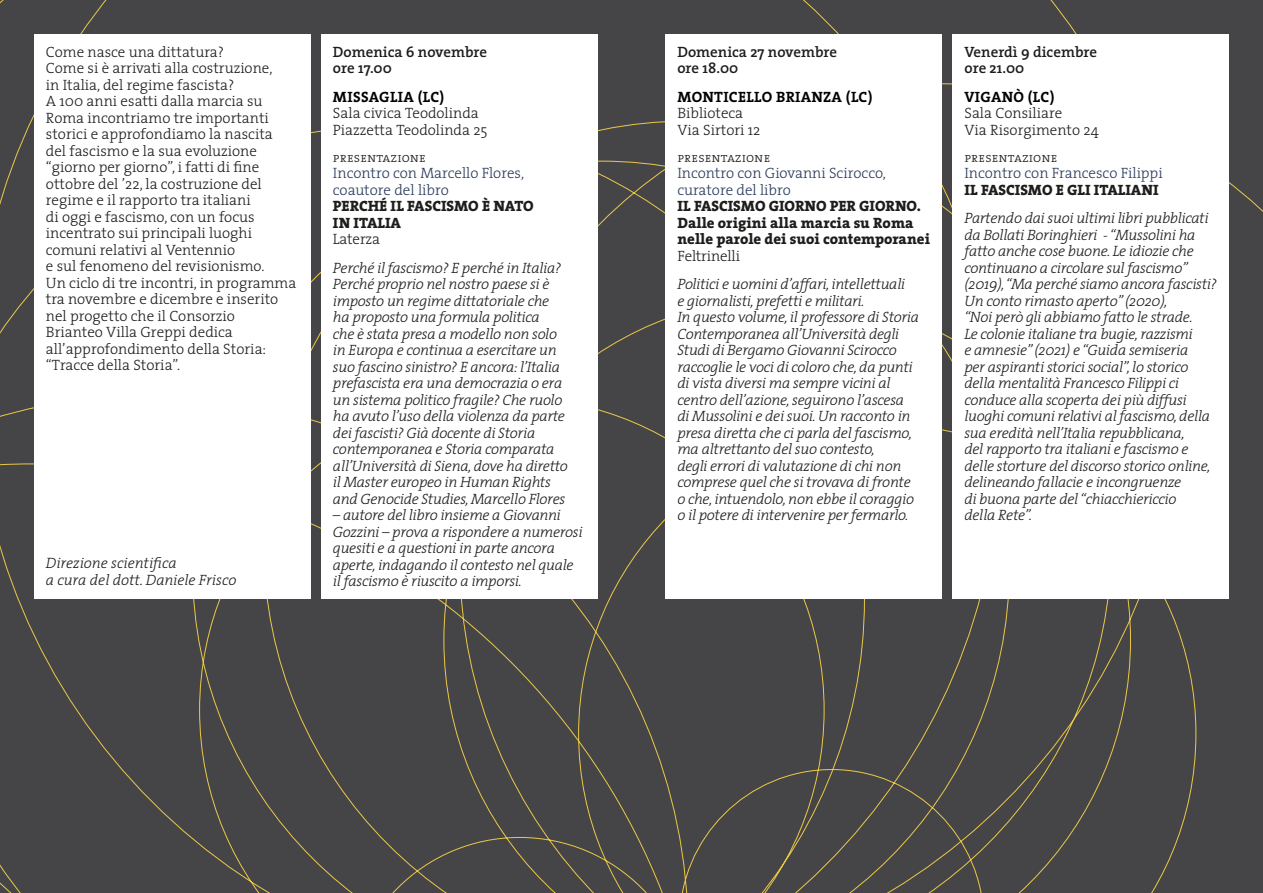
<style>
.page{position:relative;width:1263px;height:893px;background:#454547}
.page>*{position:absolute;margin:0;border:0;box-sizing:border-box;transform-origin:0 0}
.descrizione{font:italic 300 15px/16.5px "The Serif";letter-spacing:-.02em;color:#1d1d1b}
.sottotitolo{font:300 15px/16.5px "The Serif";color:#1d1d1b}
.titolo_evento{font:800 15px/16.5px "The Serif";color:#1d1d1b}
.sottotitolo-2{font:300 15px "The Serif";color:#283a5a}
.Data_orario_luogo{font:600 15px "The Serif";color:#1d1d1b}
.dati_tecnici{font:italic 300 15px "The Serif";color:#1d1d1b}
.titolo_evento-2{font:15px "The Serif Bold Caps";letter-spacing:.02em;color:#000}
.descrizione-2{font:300 15px "The Serif";letter-spacing:-.01em;color:#1d1d1b}
.tipologia_evento{font:13.5px "The Serif Light Caps";color:#1d1d1b}
</style>
<div class="page">
<div style="left:321px;top:34px;width:276px;height:564px;background:#fff"></div>
<div style="left:34px;top:34px;width:276px;height:564px;background:#fff"></div>
<div style="left:665px;top:34px;width:277px;height:564px;background:#fff"></div>
<div style="left:952px;top:34px;width:277px;height:564px;background:#fff"></div>
<p class="sottotitolo" style="left:46px;top:43px;width:180px">Come nasce una dittatura?</p>
<p class="sottotitolo" style="left:46px;top:60px;width:228px">Come si è arrivati alla costruzione,</p>
<p class="sottotitolo" style="left:46px;top:76px;width:190px">in Italia, del regime fascista?</p>
<p class="sottotitolo" style="left:46px;top:93px;width:228px">A 100 anni esatti dalla marcia su Roma incontriamo tre importanti storici e approfondiamo la nascita del fascismo e la sua evoluzione “giorno per giorno”, i fatti di fine ottobre del ’22, la costruzione del regime e il rapporto tra italiani<br>di oggi e fascismo, con un focus incentrato sui principali luoghi comuni relativi al Ventennio<br>e sul fenomeno del revisionismo.</p>
<p class="sottotitolo" style="left:46px;top:274px;width:252px">Un ciclo di tre incontri, in programma tra novembre e dicembre e inserito nel progetto che il Consorzio<br>Brianteo Villa Greppi dedica all’approfondimento della Storia: “Tracce della Storia”.</p>
<p class="dati_tecnici" style="left:46px;top:551px;width:132px">Direzione scientifica</p>
<p class="dati_tecnici" style="left:46px;top:567px;width:192px">a cura del dott. Daniele Frisco</p>
<p class="Data_orario_luogo" style="left:333px;top:39px;width:156px">Domenica 6 novembre</p>
<p class="Data_orario_luogo" style="left:333px;top:56px;width:61px">ore 17.00</p>
<p class="titolo_evento-2" style="left:333px;top:84px;width:113px">MISSAGLIA (LC)</p>
<p class="sottotitolo" style="left:333px;top:105px;width:147px">Sala civica Teodolinda</p>
<p class="sottotitolo" style="left:333px;top:121px;width:156px">Piazzetta Teodolinda 25</p>
<p class="tipologia_evento" style="left:333px;top:146px;width:95px">presentazione</p>
<p class="sottotitolo-2" style="left:333px;top:161px;width:193px">Incontro con Marcello Flores,</p>
<p class="sottotitolo-2" style="left:333px;top:177px;width:117px">coautore del libro</p>
<p class="titolo_evento" style="left:333px;top:198px;width:202px">PERCHÉ IL FASCISMO È NATO<br>IN ITALIA</p>
<p class="descrizione-2" style="left:333px;top:227px;width:49px">Laterza</p>
<p class="descrizione" style="left:333px;top:259px;width:237px">Perché il fascismo? E perché in Italia?<br>Perché proprio nel nostro paese si è imposto un regime dittatoriale che ha proposto una formula politica<br>che è stata presa a modello non solo in Europa e continua a esercitare un suo fascino sinistro? E ancora: l’Italia prefascista era una democrazia o era un sistema politico fragile? Che ruolo ha avuto l’uso della violenza da parte dei fascisti? Già docente di Storia contemporanea e Storia comparata all’Università di Siena, dove ha diretto il Master europeo in Human Rights and Genocide Studies, Marcello Flores</p>
<p class="descrizione" style="left:333px;top:507px;width:251px">– autore del libro insieme a Giovanni Gozzini – prova a rispondere a numerosi quesiti e a questioni in parte ancora aperte, indagando il contesto nel quale</p>
<p class="descrizione" style="left:333px;top:573px;width:191px">il fascismo è riuscito a imporsi.</p>
<p class="Data_orario_luogo" style="left:677px;top:39px;width:161px">Domenica 27 novembre</p>
<p class="Data_orario_luogo" style="left:677px;top:56px;width:62px">ore 18.00</p>
<p class="titolo_evento-2" style="left:677px;top:84px;width:197px">MONTICELLO BRIANZA (LC)</p>
<p class="sottotitolo" style="left:677px;top:105px;width:67px">Biblioteca</p>
<p class="sottotitolo" style="left:677px;top:121px;width:85px">Via Sirtori 12</p>
<p class="tipologia_evento" style="left:677px;top:146px;width:95px">presentazione</p>
<p class="sottotitolo-2" style="left:677px;top:161px;width:210px">Incontro con Giovanni Scirocco,</p>
<p class="sottotitolo-2" style="left:677px;top:177px;width:115px">curatore del libro</p>
<p class="titolo_evento" style="left:677px;top:198px;width:254px">IL FASCISMO GIORNO PER GIORNO.<br>Dalle origini alla marcia su Roma nelle parole dei suoi contemporanei</p>
<p class="descrizione-2" style="left:677px;top:243px;width:64px">Feltrinelli</p>
<p class="descrizione" style="left:677px;top:276px;width:243px">Politici e uomini d’affari, intellettuali<br>e giornalisti, prefetti e militari.<br>In questo volume, il professore di Storia Contemporanea all’Università degli Studi di Bergamo Giovanni Scirocco raccoglie le voci di coloro che, da punti di vista diversi ma sempre vicini al centro dell’azione, seguirono l’ascesa di Mussolini e dei suoi. Un racconto in presa diretta che ci parla del fascismo, ma altrettanto del suo contesto,<br>degli errori di valutazione di chi non comprese quel che si trovava di fronte o che, intuendolo, non ebbe il coraggio o il potere di intervenire per fermarlo.</p>
<p class="Data_orario_luogo" style="left:964px;top:39px;width:134px">Venerdì 9 dicembre</p>
<p class="Data_orario_luogo" style="left:964px;top:56px;width:61px">ore 21.00</p>
<p class="titolo_evento-2" style="left:964px;top:84px;width:91px">VIGANÒ (LC)</p>
<p class="sottotitolo" style="left:964px;top:105px;width:99px">Sala Consiliare</p>
<p class="sottotitolo" style="left:964px;top:121px;width:136px">Via Risorgimento 24</p>
<p class="tipologia_evento" style="left:964px;top:146px;width:95px">presentazione</p>
<p class="sottotitolo-2" style="left:964px;top:161px;width:200px">Incontro con Francesco Filippi</p>
<p class="titolo_evento" style="left:964px;top:181px;width:196px">IL FASCISMO E GLI ITALIANI</p>
<p class="descrizione" style="left:964px;top:210px;width:254px">Partendo dai suoi ultimi libri pubblicati da Bollati Boringhieri - “Mussolini ha fatto anche cose buone. Le idiozie che continuano a circolare sul fascismo” (2019), “Ma perché siamo ancora fascisti?<br>Un conto rimasto aperto” (2020),<br>“Noi però gli abbiamo fatto le strade.<br>Le colonie italiane tra bugie, razzismi<br>e amnesie” (2021) e “Guida semiseria<br>per aspiranti storici social”, lo storico della mentalità Francesco Filippi ci conduce alla scoperta dei più diffusi luoghi comuni relativi al fascismo, della sua eredità nell’Italia repubblicana,<br>del rapporto tra italiani e fascismo e delle storture del discorso storico online, delineando fallacie e incongruenze</p>
<p class="descrizione" style="left:964px;top:490px;width:214px">di buona parte del “chiacchiericcio</p>
<p class="descrizione" style="left:964px;top:507px;width:69px">della Rete”.</p>
</div>
